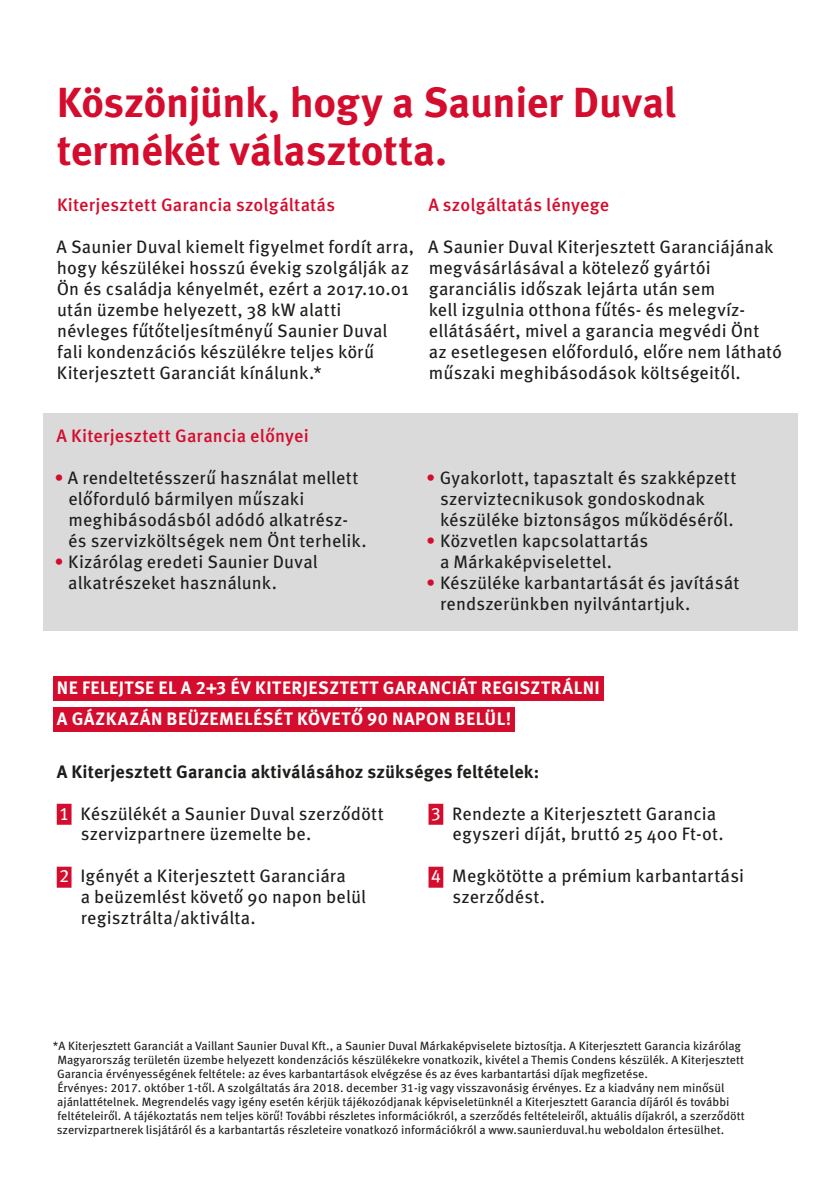
<style>
.page{position:relative;width:840px;height:1191px;background:#fff}
.page>*{position:absolute;margin:0;border:0;box-sizing:border-box;transform-origin:0 0}
.t1{font:700 42px/48px "Meta Pro";letter-spacing:-.005em;color:#d40c2d}
.t2{font:18px/21px "Meta Pro";letter-spacing:.01em;color:#1d1d1b}
.t3{font:700 18px/31.6px "Meta Pro";letter-spacing:.025em;color:#fff}
.t4{font:500 18px "Meta Pro";letter-spacing:.01em;color:#d40c2d}
.t5{font:700 18px "Meta Pro";letter-spacing:.01em;color:#1d1d1b}
.t6{font:12px/14px "Meta Pro";color:#1d1d1b}
.s1{color:#d40c2d}
.s2{color:#fff}
</style>
<div class="page">
<div style="left:43px;top:413px;width:754px;height:217px;background:#dadada"></div>
<div style="left:57px;top:803px;width:14px;height:21px;background:#d40c2d"></div>
<div style="left:57px;top:866px;width:14px;height:21px;background:#d40c2d"></div>
<div style="left:428px;top:803px;width:15px;height:21px;background:#d40c2d"></div>
<div style="left:428px;top:866px;width:15px;height:21px;background:#d40c2d"></div>
<div style="left:53px;top:676px;width:550px;height:24px;background:#d40c2d"></div>
<div style="left:53px;top:707px;width:461px;height:25px;background:#d40c2d"></div>
<h1 class="t1" style="left:57px;top:79px;width:620px">Köszönjünk, hogy a Saunier Duval termékét választotta.</h1>
<p class="t4" style="left:57px;top:193px;width:279px">Kiterjesztett Garancia szolgáltatás</p>
<p class="t2" style="left:56px;top:237px;width:359px">A Saunier Duval kiemelt figyelmet fordít arra, hogy készülékei hosszú évekig szolgálják az Ön és családja kényelmét, ezért a 2017.10.01 után üzembe helyezett, 38 kW alatti névleges fűtőteljesítményű Saunier Duval fali kondenzációs készülékre teljes körű Kiterjesztett Garanciát kínálunk.*</p>
<p class="t4" style="left:428px;top:193px;width:182px">A szolgáltatás lényege</p>
<p class="t2" style="left:428px;top:237px;width:355px">A Saunier Duval Kiterjesztett Garanciájának megvásárlásával a kötelező gyártói garanciális időszak lejárta után sem<br>kell izgulnia otthona fűtés- és melegvíz&shy;ellátásáért, mivel a garancia megvédi Önt<br>az esetlegesen előforduló, előre nem látható műszaki meghibásodások költségeitől.</p>
<p class="t4" style="left:57px;top:424px;width:254px">A Kiterjesztett Garancia előnyei</p>
<p class="t2" style="left:68px;top:467px;width:299px;text-indent:-14px"><span class="s1">•</span> A rendeltetésszerű használat mellett előforduló bármilyen műszaki meghibásodásból adódó alkatrész&shy;és szervizköltségek nem Önt terhelik.</p>
<p class="t2" style="left:68px;top:551px;width:251px;text-indent:-14px"><span class="s1">•</span> Kizárólag eredeti Saunier Duval alkatrészeket használunk.</p>
<p class="t2" style="left:440px;top:467px;width:298px;text-indent:-14px"><span class="s1">•</span> Gyakorlott, tapasztalt és szakképzett szerviztecnikusok gondoskodnak készüléke biztonságos működéséről.</p>
<p class="t2" style="left:440px;top:530px;width:210px;text-indent:-14px"><span class="s1">•</span> Közvetlen kapcsolattartás a Márkaképviselettel.</p>
<p class="t2" style="left:440px;top:572px;width:300px;text-indent:-14px"><span class="s1">•</span> Készüléke karbantartását és javítását rendszerünkben nyilvántartjuk.</p>
<p class="t3" style="left:57px;top:672px;width:544px">NE FELEJTSE EL A 2+3 ÉV KITERJESZTETT GARANCIÁT REGISZTRÁLNI<br>A GÁZKAZÁN BEÜZEMELÉSÉT KÖVETŐ 90 NAPON BELÜL!</p>
<p class="t5" style="left:57px;top:760px;width:484px">A Kiterjesztett Garancia aktiválásához szükséges feltételek:</p>
<p class="t2" style="left:81px;top:803px;width:304px;text-indent:-22px"><span class="s2">1</span> Készülékét a Saunier Duval szerződött szervizpartnere üzemelte be.</p>
<p class="t2" style="left:81px;top:866px;width:287px;text-indent:-22px"><span class="s2">2</span> Igényét a Kiterjesztett Garanciára<br>a beüzemlést követő 90 napon belül regisztrálta/aktiválta.</p>
<p class="t2" style="left:452px;top:803px;width:272px;text-indent:-22px"><span class="s2">3</span> Rendezte a Kiterjesztett Garancia egyszeri díját, bruttó 25 400 Ft-ot.</p>
<p class="t2" style="left:452px;top:866px;width:293px;text-indent:-22px"><span class="s2">4</span> Megkötötte a prémium karbantartási szerződést.</p>
<p class="t6" style="left:57px;top:1039px;width:689px;text-indent:-4px">*A Kiterjesztett Garanciát a Vaillant Saunier Duval Kft., a Saunier Duval Márkaképviselete biztosítja. A Kiterjesztett Garancia kizárólag Magyarország területén üzembe helyezett kondenzációs készülékekre vonatkozik, kivétel a Themis Condens készülék. A Kiterjesztett Garancia érvényességének feltétele: az éves karbantartások elvégzése és az éves karbantartási díjak megfizetése.<br>Érvényes: 2017. október 1-től. A szolgáltatás ára 2018. december 31-ig vagy visszavonásig érvényes. Ez a kiadvány nem minősül ajánlattételnek. Megrendelés vagy igény esetén kérjük tájékozódjanak képviseletünknél a Kiterjesztett Garancia díjáról és további feltételeiről. A tájékoztatás nem teljes körű! További részletes információkról, a szerződés feltételeiről, aktuális díjakról, a szerződött szervizpartnerek lisjátáról és a karbantartás részleteire vonatkozó információkról a www.saunierduval.hu weboldalon értesülhet.</p>
</div>
